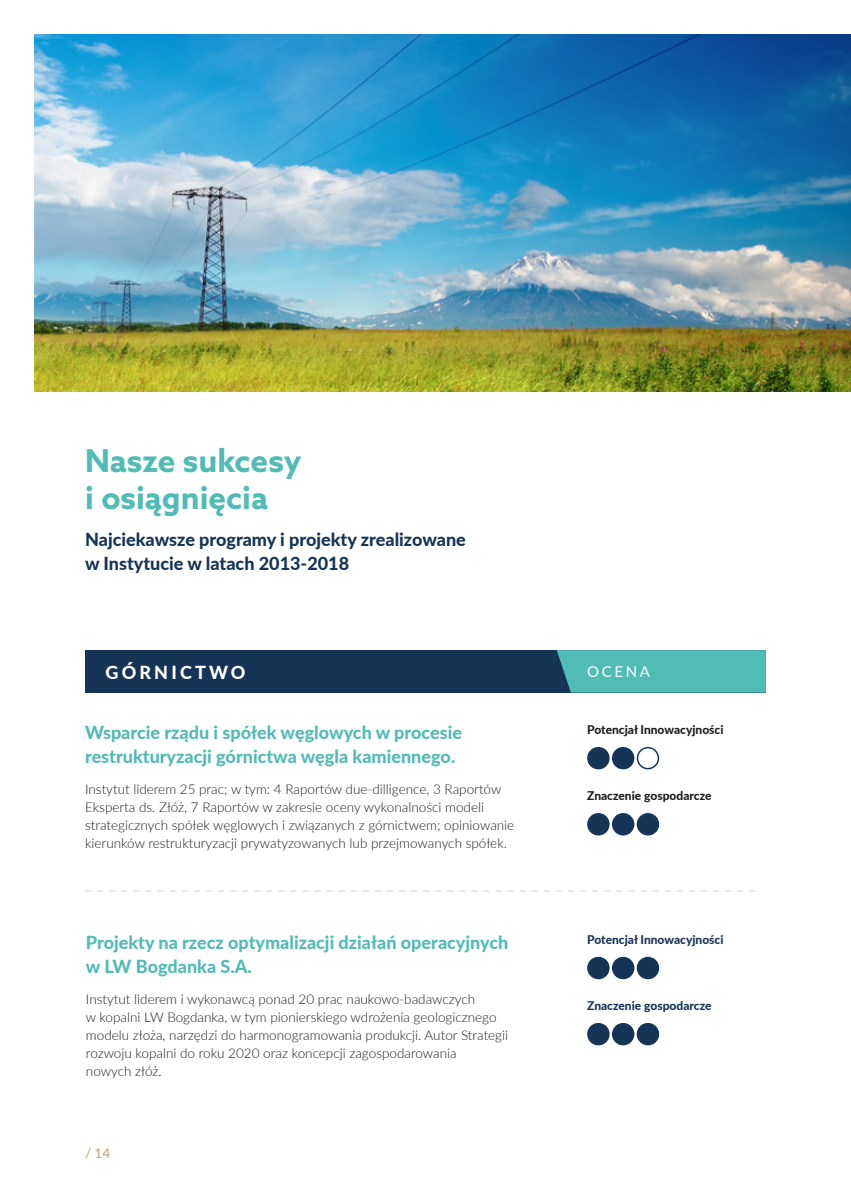
<style>
.page{position:relative;width:851px;height:1191px;background:#fff}
.page>*{position:absolute;margin:0;border:0;box-sizing:border-box;transform-origin:0 0}
.t1{font:700 31.5px/37.8px "Azo Sans";color:#51bbb6}
.t2{font:800 18px/24px "Lato";color:#51bbb6}
.t3{font:800 18px/24px "Lato";color:#163556}
.t4{font:800 18px "Lato";letter-spacing:.175em;color:#fff}
.t5{font:15px "Lato";letter-spacing:.175em;color:#fff}
.t6{font:300 13.5px/18px "Lato";color:#1d1d1b}
.t7{font:500 13.5px "Lato";color:#cba979}
.t8{font:800 12px "Lato";color:#1d1d1b}
.t9{font:800 12px "Lato";color:#163556}
</style>
<div class="page">
<svg style="left:85px;top:890px;width:670px;height:2px"></svg>
<div style="left:85px;top:650px;width:680px;height:42px;background:#163556"></div>
<div style="left:556px;top:650px;width:209px;height:42px;background:#51bbb6"></div>
<div style="left:588px;top:747px;width:20px;height:21px;background:#163556;border-radius:50%"></div>
<div style="left:587px;top:747px;width:22px;height:22px;border:2px solid #163556;border-radius:50%"></div>
<div style="left:612px;top:747px;width:21px;height:21px;background:#163556;border-radius:50%"></div>
<div style="left:612px;top:747px;width:22px;height:22px;border:2px solid #163556;border-radius:50%"></div>
<div style="left:636px;top:747px;width:23px;height:22px;border:2px solid #163556;border-radius:50%"></div>
<div style="left:588px;top:814px;width:20px;height:20px;background:#163556;border-radius:50%"></div>
<div style="left:587px;top:813px;width:22px;height:22px;border:2px solid #163556;border-radius:50%"></div>
<div style="left:612px;top:814px;width:21px;height:20px;background:#163556;border-radius:50%"></div>
<div style="left:612px;top:813px;width:22px;height:22px;border:2px solid #163556;border-radius:50%"></div>
<div style="left:637px;top:814px;width:21px;height:20px;background:#163556;border-radius:50%"></div>
<div style="left:636px;top:813px;width:23px;height:22px;border:2px solid #163556;border-radius:50%"></div>
<div style="left:588px;top:1023px;width:20px;height:21px;background:#163556;border-radius:50%"></div>
<div style="left:587px;top:1023px;width:22px;height:22px;border:2px solid #163556;border-radius:50%"></div>
<div style="left:612px;top:1023px;width:21px;height:21px;background:#163556;border-radius:50%"></div>
<div style="left:612px;top:1023px;width:22px;height:22px;border:2px solid #163556;border-radius:50%"></div>
<div style="left:637px;top:1023px;width:21px;height:21px;background:#163556;border-radius:50%"></div>
<div style="left:636px;top:1023px;width:23px;height:22px;border:2px solid #163556;border-radius:50%"></div>
<div style="left:588px;top:957px;width:20px;height:21px;background:#163556;border-radius:50%"></div>
<div style="left:587px;top:956px;width:22px;height:23px;border:2px solid #163556;border-radius:50%"></div>
<div style="left:612px;top:957px;width:21px;height:21px;background:#163556;border-radius:50%"></div>
<div style="left:612px;top:956px;width:22px;height:23px;border:2px solid #163556;border-radius:50%"></div>
<div style="left:637px;top:957px;width:21px;height:21px;background:#163556;border-radius:50%"></div>
<div style="left:636px;top:956px;width:23px;height:23px;border:2px solid #163556;border-radius:50%"></div>
<img style="left:34px;top:34px;width:816px;height:357px">
<h1 class="t1" style="left:85px;top:441px;width:218px">Nasze sukcesy i osiągnięcia</h1>
<h2 class="t3" style="left:85px;top:527px;width:382px">Najciekawsze programy i projekty zrealizowane w Instytucie w latach 2013-2018</h2>
<h2 class="t4" style="left:105px;top:658px;width:141px">GÓRNICTWO</h2>
<p class="t5" style="left:587px;top:661px;width:64px">OCENA</p>
<h2 class="t2" style="left:85px;top:719px;width:378px">Wsparcie rządu i spółek węglowych w procesie restrukturyzacji górnictwa węgla kamiennego.</h2>
<p class="t6" style="left:85px;top:779px;width:430px">Instytut liderem 25 prac; w tym: 4 Raportów due-dilligence, 3 Raportów Eksperta ds. Złóż, 7 Raportów w zakresie oceny wykonalności modeli strategicznych spółek węglowych i związanych z górnictwem; opiniowanie kierunków restrukturyzacji prywatyzowanych lub przejmowanych spółek.</p>
<h2 class="t2" style="left:86px;top:929px;width:424px">Projekty na rzecz optymalizacji działań operacyjnych w LW Bogdanka S.A.</h2>
<p class="t6" style="left:86px;top:989px;width:423px">Instytut liderem i wykonawcą ponad 20 prac naukowo-badawczych<br>w kopalni LW Bogdanka, w tym pionierskiego wdrożenia geologicznego modelu złoża, narzędzi do harmonogramowania produkcji. Autor Strategii rozwoju kopalni do roku 2020 oraz koncepcji zagospodarowania<br>nowych złóż.</p>
<p class="t7" style="left:85px;top:1143px;width:27px">/ 14</p>
<p class="t8" style="left:587px;top:721px;width:138px">Potencjał Innowacyjności</p>
<p class="t8" style="left:587px;top:787px;width:126px">Znaczenie gospodarcze</p>
<p class="t9" style="left:587px;top:930px;width:138px">Potencjał Innowacyjności</p>
<p class="t9" style="left:587px;top:997px;width:126px">Znaczenie gospodarcze</p>
</div>
